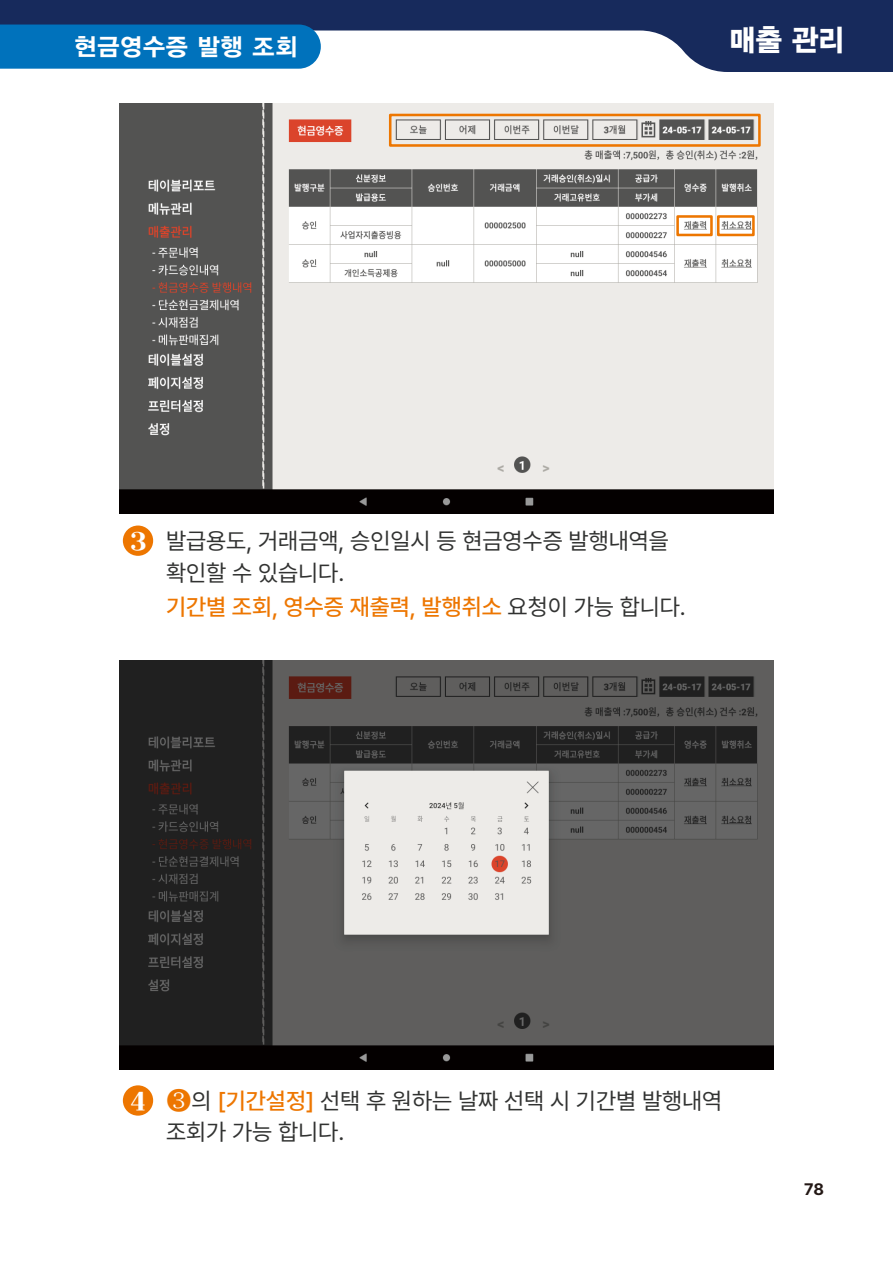
<style>
.page{position:relative;width:893px;height:1263px;background:#fff}
.page>*{position:absolute;margin:0;border:0;box-sizing:border-box;transform-origin:0 0}
.t1{font:30px "YDIYGO360";color:#fff;scale:.95 1}
.t2{font:24px "YDIYGO350";letter-spacing:.03em;color:#fff}
.t3{font:24px "Cafe 24 Classic Type";color:#fff}
.t4{font:23.25px/31.5px "Pretendard";color:#313231}
.t5{font:500 23.25px "Pretendard";color:#ed7600}
.t6{font:700 16.5px "Pretendard";color:#231815}
.s1{font-weight:400;color:#313231}
.s2{font-family:"Adobe Myungjo Std";font-weight:500;font-size:25.5px;color:#ed7600}
.s3{font-weight:500;color:#ed7600}
</style>
<div class="page">
<img style="left:119px;top:104px;width:655px;height:409px">
<div style="left:123px;top:525px;width:30px;height:31px;background:#ed7600;border-radius:50%"></div>
<div style="left:123px;top:1085px;width:30px;height:31px;background:#ed7600;border-radius:50%"></div>
<div style="left:389px;top:114px;width:372px;height:33px;border:3px solid #ed7600"></div>
<div style="left:717px;top:215px;width:38px;height:21px;border:3px solid #ed7600"></div>
<div style="left:676px;top:215px;width:37px;height:21px;border:3px solid #ed7600"></div>
<img style="left:119px;top:660px;width:655px;height:410px">
<div style="left:135px;top:118px;width:113px;height:41px;background:#535352"></div>
<div style="left:133px;top:674px;width:112px;height:42px;background:#202020"></div>
<svg style="left:0;top:0;width:893px;height:72px;fill:#172a5c"></svg>
<div style="left:0;top:25px;width:321px;height:44px;background:#0072bc"></div>
<p class="t2" style="left:75px;top:35px;width:224px">현금영수증 발행 조회</p>
<p class="t1" style="left:730px;top:23px;width:122px">매출 관리</p>
<p class="t3" style="left:130px;top:525px;width:18px">3</p>
<p class="t4" style="left:166px;top:524px;width:504px">발급용도, 거래금액, 승인일시 등 현금영수증 발행내역을 확인할 수 있습니다.</p>
<p class="t5" style="left:166px;top:590px;width:521px">기간별 조회, 영수증 재출력, 발행취소 <span class="s1">요청이 가능 합니다.</span></p>
<p class="t3" style="left:131px;top:1085px;width:16px">4</p>
<p class="t4" style="left:166px;top:1084px;width:558px"><span class="s2">❸</span>의 <span class="s3">[기간설정]</span> 선택 후 원하는 날짜 선택 시 기간별 발행내역 조회가 가능 합니다.</p>
<p class="t6" style="left:804px;top:1177px;width:21px">78</p>
</div>
